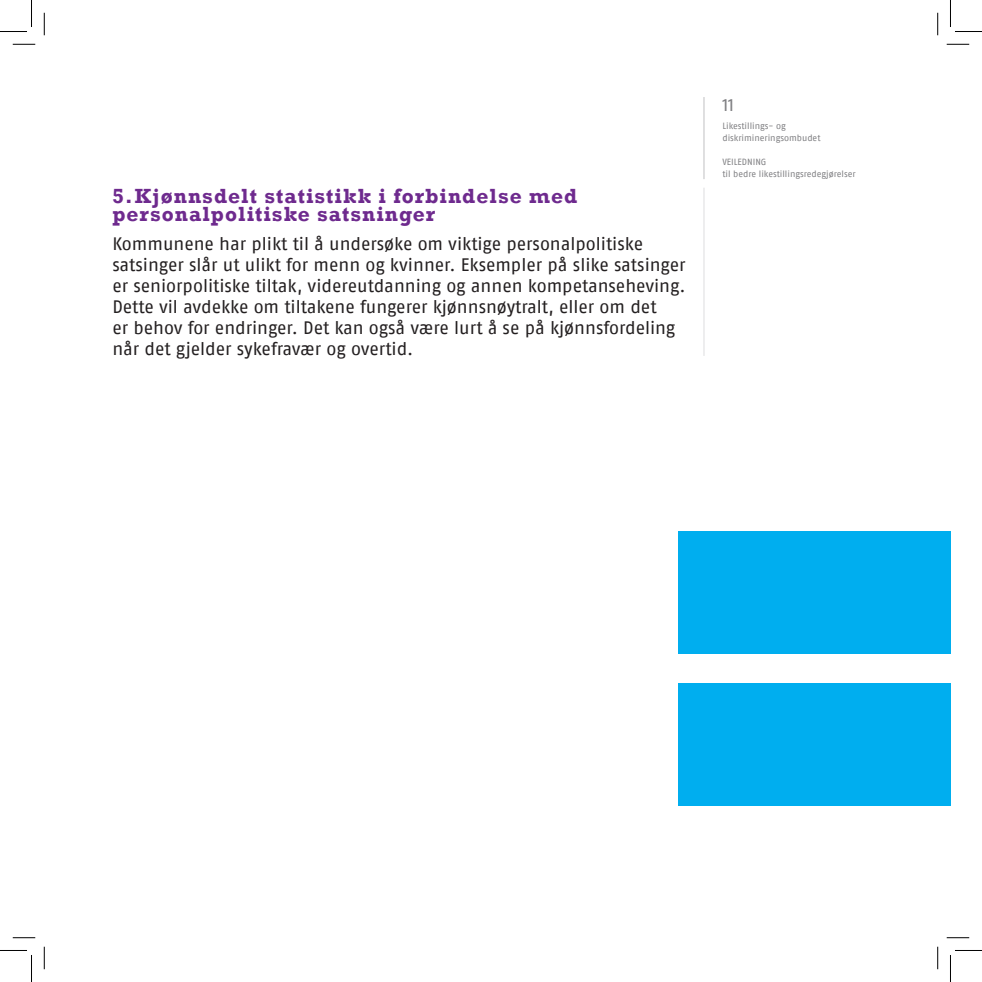
<style>
.page{position:relative;width:982px;height:982px;background:#fff}
.page>*{position:absolute;margin:0;border:0;box-sizing:border-box;transform-origin:0 0}
.Mellomtittel_høy_sta{font:700 21px/18px "Rockwell";letter-spacing:.05em;color:#6e2a8e}
.Body{font:18px/21px "Fago No";letter-spacing:-.005em;color:#231f20}
.t1{font:18px "Fago No Regular LF";color:#808083}
.t2{font:9px/12px "Fago No Regular LF";color:#808083}
</style>
<div class="page">
<hr style="left:703px;top:97px;width:1px;height:82px;background:#808083">
<div style="left:678px;top:532px;width:272px;height:122px;background:#00aeef"></div>
<div style="left:678px;top:683px;width:272px;height:122px;background:#00aeef"></div>
<hr style="left:703px;top:188px;width:1px;height:168px;background:#babbbe">
<svg style="left:13px;top:44px;width:22px;height:1px"></svg>
<svg style="left:946px;top:44px;width:23px;height:1px"></svg>
<svg style="left:13px;top:937px;width:22px;height:1px"></svg>
<svg style="left:946px;top:937px;width:23px;height:1px"></svg>
<svg style="left:44px;top:13px;width:1px;height:22px"></svg>
<svg style="left:44px;top:946px;width:1px;height:23px"></svg>
<svg style="left:937px;top:13px;width:1px;height:22px"></svg>
<svg style="left:937px;top:946px;width:1px;height:23px"></svg>
<svg style="left:0;top:0;width:32px;height:32px"></svg>
<svg style="left:0;top:950px;width:32px;height:31px"></svg>
<svg style="left:950px;top:0;width:31px;height:32px"></svg>
<svg style="left:950px;top:950px;width:31px;height:31px"></svg>
<p class="Mellomtittel_høy_sta" style="left:112px;top:187px;width:466px">5.Kjønnsdelt statistikk i forbindelse med personalpolitiske satsninger</p>
<p class="Body" style="left:112px;top:233px;width:574px">Kommunene har plikt til å undersøke om viktige personalpolitiske satsinger slår ut ulikt for menn og kvinner. Eksempler på slike satsinger er seniorpolitiske tiltak, videreutdanning og annen kompetanseheving.<br>Dette vil avdekke om tiltakene fungerer kjønnsnøytralt, eller om det<br>er behov for endringer. Det kan også være lurt å se på kjønnsfordeling når det gjelder sykefravær og overtid.</p>
<p class="t1" style="left:722px;top:94px;width:13px">11</p>
<p class="t2" style="left:722px;top:120px;width:100px">Likestillings- og diskrimineringsombudet</p>
<p class="t2" style="left:722px;top:156px;width:135px">VEILEDNING<br>til bedre likestillingsredegjørelser</p>
</div>
